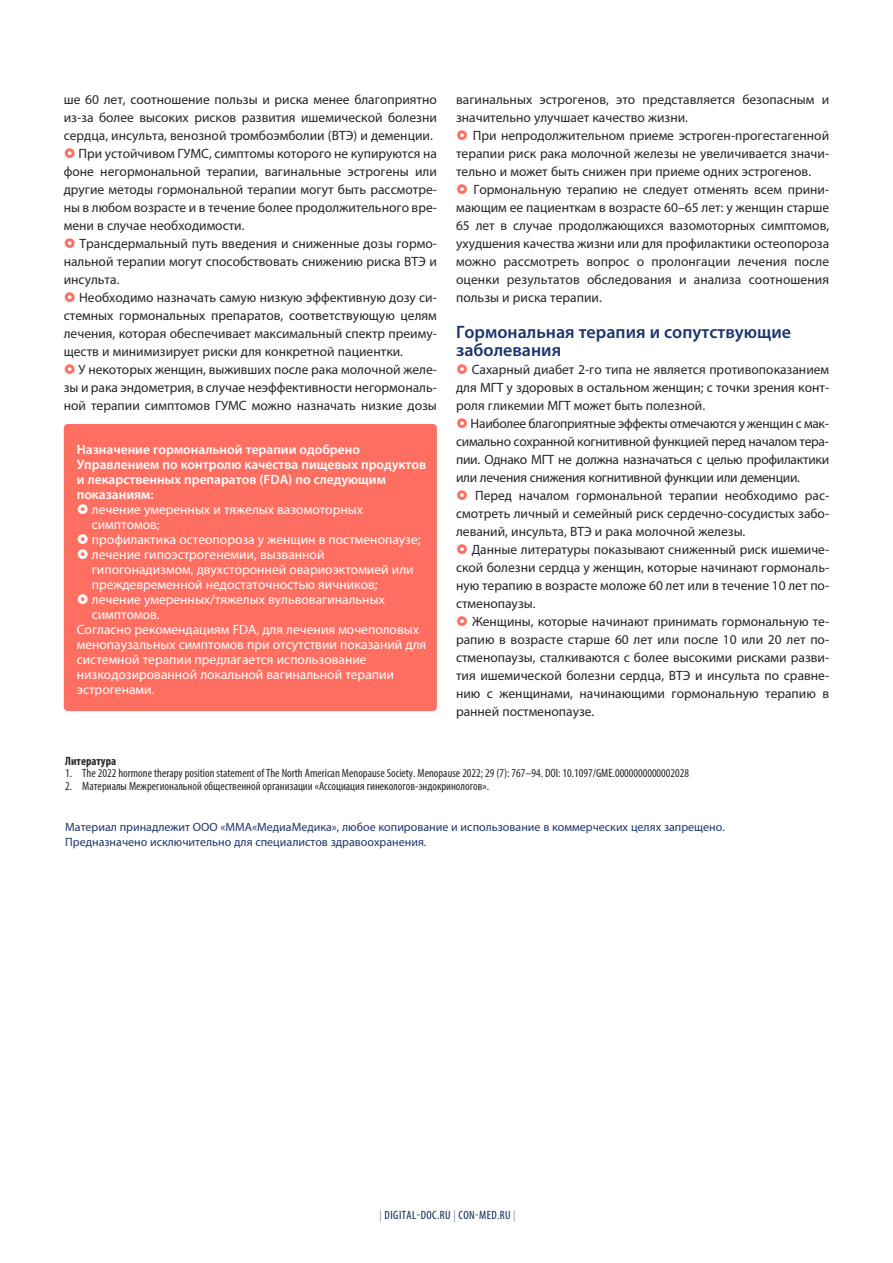
<style>
.page{position:relative;width:893px;height:1263px;background:#fff}
.page>*{position:absolute;margin:0;border:0;box-sizing:border-box;transform-origin:0 0}
.t1{font:600 18px/18px "Myriad Pro";color:#1d356c}
.t2{font:13.5px/18px "Myriad Pro";color:#272526;text-align:justify}
.t3{font:13.5px "Myriad Pro";color:#fff}
.t4{font:600 13.5px/15px "Myriad Pro";color:#fff}
.t5{font:condensed 12px "Myriad Pro";color:#272526}
.t6{font:12px/14.4px "Myriad Pro";color:#1d356c}
.t7{font:condensed 12px "Myriad Pro";letter-spacing:.04em;color:#11245a}
.t8{font:700 condensed 12px "Myriad Pro";color:#272526}
.s1{color:#8892ac}
</style>
<div class="page">
<div style="left:64px;top:424px;width:373px;height:287px;background:#fe6f61;border-radius:4px"></div>
<p class="t2" style="left:64px;top:92px;width:375px">ше 60 лет, соотношение пользы и риска менее благоприятно</p>
<p class="t2" style="left:64px;top:110px;width:375px">из-за более высоких рисков развития ишемической болезни</p>
<p class="t2" style="left:64px;top:128px;width:371px">сердца, инсульта, венозной тромбоэмболии (ВТЭ) и деменции.</p>
<p class="t2" style="left:78px;top:146px;width:360px">При устойчивом ГУМС, симптомы которого не купируются на</p>
<p class="t2" style="left:64px;top:164px;width:375px">фоне негормональной терапии, вагинальные эстрогены или</p>
<p class="t2" style="left:64px;top:182px;width:375px">другие методы гормональной терапии могут быть рассмотре-</p>
<p class="t2" style="left:64px;top:200px;width:375px">ны в любом возрасте и в течение более продолжительного вре-</p>
<p class="t2" style="left:64px;top:218px;width:182px">мени в случае необходимости.</p>
<p class="t2" style="left:80px;top:236px;width:359px">Трансдермальный путь введения и сниженные дозы гормо-</p>
<p class="t2" style="left:64px;top:254px;width:375px">нальной терапии могут способствовать снижению риска ВТЭ и</p>
<p class="t2" style="left:64px;top:272px;width:57px">инсульта.</p>
<p class="t2" style="left:79px;top:290px;width:359px">Необходимо назначать самую низкую эффективную дозу си-</p>
<p class="t2" style="left:64px;top:308px;width:375px">стемных гормональных препаратов, соответствующую целям</p>
<p class="t2" style="left:64px;top:326px;width:375px">лечения, которая обеспечивает максимальный спектр преиму-</p>
<p class="t2" style="left:64px;top:344px;width:341px">ществ и минимизирует риски для конкретной пациентки.</p>
<p class="t2" style="left:79px;top:362px;width:360px">У некоторых женщин, выживших после рака молочной желе-</p>
<p class="t2" style="left:64px;top:380px;width:375px">зы и рака эндометрия, в случае неэффективности негормональ-</p>
<p class="t2" style="left:64px;top:398px;width:375px">ной терапии симптомов ГУМС можно назначать низкие дозы</p>
<p class="t4" style="left:77px;top:443px;width:351px">Назначение гормональной терапии одобрено Управлением по контролю качества пищевых продуктов и лекарственных препаратов (FDA) по следующим показаниям:</p>
<p class="t3" style="left:92px;top:504px;width:273px">лечение умеренных и тяжелых вазомоторных</p>
<p class="t3" style="left:92px;top:519px;width:69px">симптомов;</p>
<p class="t3" style="left:92px;top:534px;width:330px">профилактика остеопороза у женщин в постменопаузе;</p>
<p class="t3" style="left:92px;top:549px;width:234px">лечение гипоэстрогенемии, вызванной</p>
<p class="t3" style="left:92px;top:564px;width:323px">гипогонадизмом, двухсторонней овариоэктомией или</p>
<p class="t3" style="left:92px;top:579px;width:287px">преждевременной недостаточностью яичников;</p>
<p class="t3" style="left:92px;top:594px;width:294px">лечение умеренных/тяжелых вульвовагинальных</p>
<p class="t3" style="left:92px;top:609px;width:69px">симптомов.</p>
<p class="t3" style="left:77px;top:624px;width:344px">Согласно рекомендациям FDA, для лечения мочеполовых</p>
<p class="t3" style="left:77px;top:639px;width:351px">менопаузальных симптомов при отсутствии показаний для</p>
<p class="t3" style="left:77px;top:654px;width:291px">системной терапии предлагается использование</p>
<p class="t3" style="left:77px;top:669px;width:319px">низкодозированной локальной вагинальной терапии</p>
<p class="t3" style="left:77px;top:684px;width:79px">эстрогенами.</p>
<p class="t2" style="left:456px;top:92px;width:375px">вагинальных эстрогенов, это представляется безопасным и значительно улучшает качество жизни.</p>
<p class="t2" style="left:456px;top:128px;width:375px;text-indent:17px">При непродолжительном приеме эстроген-прогестагенной терапии риск рака молочной железы не увеличивается значи&shy;тельно и может быть снижен при приеме одних эстрогенов.</p>
<p class="t2" style="left:456px;top:182px;width:375px;text-indent:18px">Гормональную терапию не следует отменять всем прини&shy;мающим ее пациенткам в возрасте 60–65 лет: у женщин старше 65 лет в случае продолжающихся вазомоторных симптомов, ухудшения качества жизни или для профилактики остеопороза можно рассмотреть вопрос о пролонгации лечения после оценки результатов обследования и анализа соотношения пользы и риска терапии.</p>
<h1 class="t1" style="left:456px;top:325px;width:337px">Гормональная терапия и сопутствующие заболевания</h1>
<p class="t2" style="left:456px;top:362px;width:375px;text-indent:16px">Сахарный диабет 2-го типа не является противопоказанием для МГТ у здоровых в остальном женщин; с точки зрения конт&shy;роля гликемии МГТ может быть полезной.</p>
<p class="t2" style="left:456px;top:416px;width:375px;text-indent:15px">Наиболее благоприятные эффекты отмечаются у женщин с мак&shy;симально сохранной когнитивной функцией перед началом тера&shy;пии. Однако МГТ не должна назначаться с целью профилактики или лечения снижения когнитивной функции или деменции.</p>
<p class="t2" style="left:456px;top:488px;width:375px;text-indent:19px">Перед началом гормональной терапии необходимо рас&shy;смотреть личный и семейный риск сердечно-сосудистых забо&shy;леваний, инсульта, ВТЭ и рака молочной железы.</p>
<p class="t2" style="left:456px;top:542px;width:375px;text-indent:16px">Данные литературы показывают сниженный риск ишемиче&shy;ской болезни сердца у женщин, которые начинают гормональ&shy;ную терапию в возрасте моложе 60 лет или в течение 10 лет по&shy;стменопаузы.</p>
<p class="t2" style="left:456px;top:614px;width:375px;text-indent:16px">Женщины, которые начинают принимать гормональную те&shy;рапию в возрасте старше 60 лет или после 10 или 20 лет по&shy;стменопаузы, сталкиваются с более высокими рисками разви&shy;тия ишемической болезни сердца, ВТЭ и инсульта по сравне&shy;нию с женщинами, начинающими гормональную терапию в ранней постменопаузе.</p>
<p class="t8" style="left:65px;top:756px;width:52px">Литература</p>
<p class="t5" style="left:65px;top:769px;width:625px">1. the 2022 hormone therapy position statement of the north american menopause Society. menopause 2022; 29 (7): 767–94. doi: 10.1097/gme.0000000000002028</p>
<p class="t5" style="left:65px;top:782px;width:425px">2. Материалы Межрегиональной общественной организации «Ассоциация гинекологов-эндокринологов».</p>
<p class="t6" style="left:65px;top:821px;width:661px">Материал принадлежит ООО «ММА«МедиаМедика», любое копирование и использование в коммерческих целях запрещено.<br>Предназначено исключительно для специалистов здравоохранения.</p>
<p class="t7" style="left:380px;top:1211px;width:138px"><span class="s1">|</span> digital-doc.ru <span class="s1">|</span> con-med.ru <span class="s1">|</span></p>
</div>
